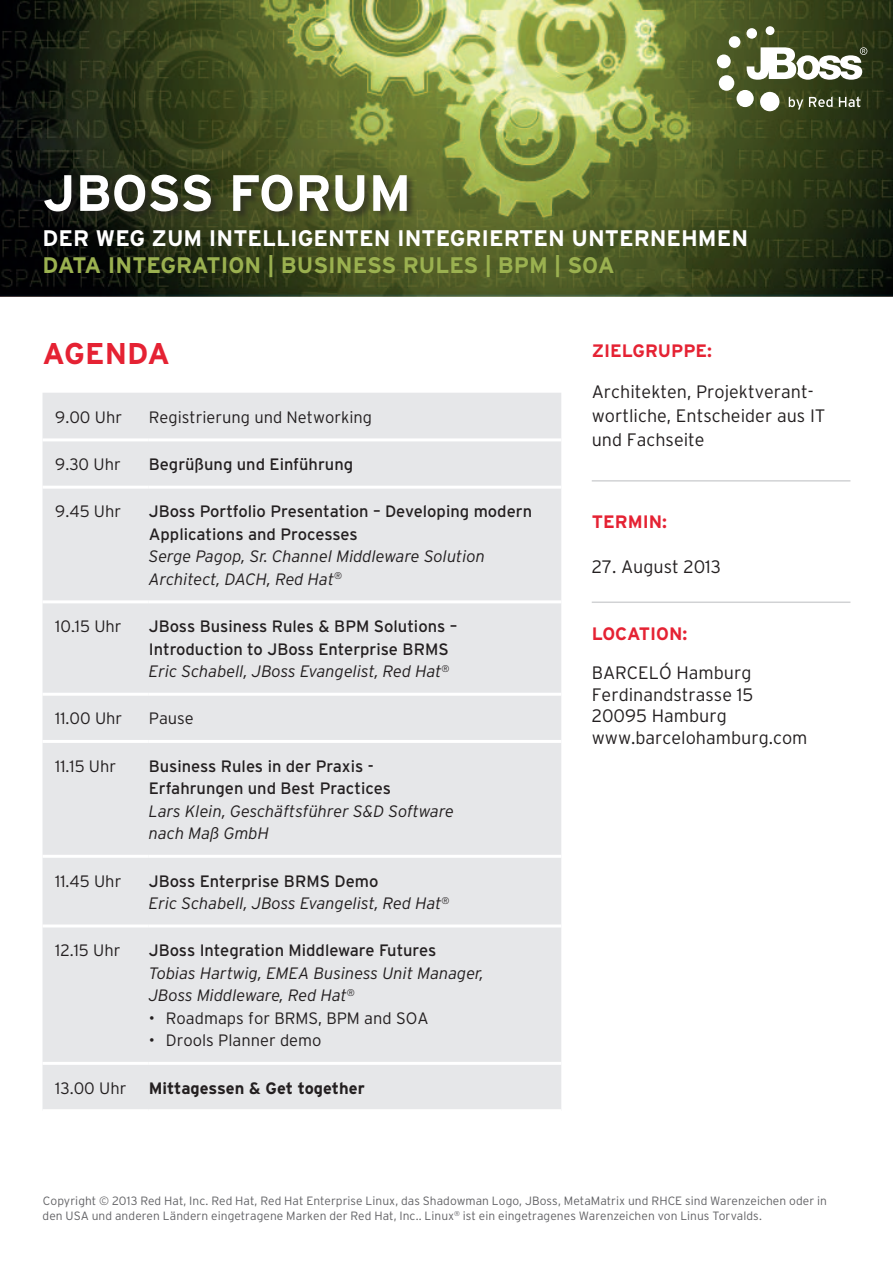
<style>
.page{position:relative;width:893px;height:1263px;background:#fff}
.page>*{position:absolute;margin:0;border:0;box-sizing:border-box;transform-origin:0 0}
.t1{font:700 51px "Interstate";letter-spacing:-.01em;color:#fff}
.t2{font:700 30px "Interstate";color:#e52233}
.t3{font:700 22.5px "Interstate";color:#fff}
.t4{font:700 22.5px "Interstate";color:#9bb150}
.t5{font:300 18px/21.6px "Interstate";color:#231f20}
.t6{font:700 18px "Interstate";color:#e52233}
.t7{font:16.5px/22.5px "Interstate";color:#231f20}
.t8{font:italic 300 16.5px/22.5px "Interstate";color:#231f20}
.t9{font:300 16.5px "Interstate";color:#231f20}
.t10{font:700 16.5px "Interstate";letter-spacing:-.005em;color:#231f20}
.t11{font:300 12px/15px "Interstate";letter-spacing:.005em;color:#636366}
.s1{font-weight:300;font-style:italic}
.s2{font-weight:400;font-style:normal}
</style>
<div class="page">
<img style="left:0;top:0;width:893px;height:296px">
<div style="left:45px;top:175px;width:371px;height:45px;background:#231f20;opacity:.5"></div>
<div style="left:43px;top:393px;width:518px;height:716px;background:#e6e7e9"></div>
<hr style="left:43px;top:438px;width:106px;height:3px;background:#fff">
<hr style="left:149px;top:438px;width:412px;height:3px;background:#fff">
<hr style="left:43px;top:486px;width:106px;height:3px;background:#fff">
<hr style="left:149px;top:486px;width:412px;height:3px;background:#fff">
<hr style="left:43px;top:600px;width:106px;height:3px;background:#fff">
<hr style="left:149px;top:600px;width:412px;height:3px;background:#fff">
<hr style="left:43px;top:693px;width:106px;height:3px;background:#fff">
<hr style="left:149px;top:693px;width:412px;height:3px;background:#fff">
<hr style="left:43px;top:740px;width:106px;height:3px;background:#fff">
<hr style="left:149px;top:740px;width:412px;height:3px;background:#fff">
<hr style="left:43px;top:855px;width:106px;height:3px;background:#fff">
<hr style="left:149px;top:855px;width:412px;height:3px;background:#fff">
<hr style="left:43px;top:924px;width:106px;height:3px;background:#fff">
<hr style="left:149px;top:924px;width:412px;height:3px;background:#fff">
<hr style="left:43px;top:1062px;width:106px;height:3px;background:#fff">
<hr style="left:149px;top:1062px;width:412px;height:3px;background:#fff">
<hr style="left:592px;top:480px;width:258px;height:2px;background:#d1d2d4">
<hr style="left:592px;top:601px;width:258px;height:2px;background:#d1d2d4">
<svg style="left:809px;top:96px;width:24px;height:11px"></svg>
<svg style="left:839px;top:96px;width:21px;height:11px"></svg>
<div style="left:760px;top:92px;width:19px;height:19px;background:#fff;border-radius:50%"></div>
<div style="left:736px;top:90px;width:18px;height:17px;background:#fff;border-radius:50%"></div>
<div style="left:719px;top:75px;width:15px;height:16px;background:#fff;border-radius:50%"></div>
<div style="left:717px;top:54px;width:14px;height:14px;background:#fff;border-radius:50%"></div>
<div style="left:729px;top:36px;width:11px;height:12px;background:#fff;border-radius:50%"></div>
<div style="left:746px;top:28px;width:11px;height:11px;background:#fff;border-radius:50%"></div>
<div style="left:766px;top:26px;width:8px;height:9px;background:#fff;border-radius:50%"></div>
<svg style="left:747px;top:47px;width:120px;height:33px"></svg>
<svg style="left:789px;top:96px;width:14px;height:14px"></svg>
<h1 class="t1" style="left:43px;top:164px;width:370px">JBOSS FORUM</h1>
<h3 class="t3" style="left:43px;top:225px;width:707px">DER WEG ZUM INTELLIGENTEN INTEGRIERTEN UNTERNEHMEN</h3>
<h3 class="t4" style="left:43px;top:252px;width:572px">DATA I NTEGRATION | BUSINESS RULES | BPM | SOA</h3>
<h2 class="t2" style="left:43px;top:337px;width:129px">AGENDA</h2>
<p class="t9" style="left:55px;top:408px;width:68px">9.00 Uhr</p>
<p class="t9" style="left:149px;top:408px;width:225px">Registrierung und Networking</p>
<p class="t9" style="left:55px;top:455px;width:67px">9.30 Uhr</p>
<p class="t7" style="left:149px;top:453px;width:206px">Begrüßung und Einführung</p>
<p class="t9" style="left:55px;top:502px;width:67px">9.45 Uhr</p>
<p class="t7" style="left:149px;top:500px;width:385px">JBoss Portfolio Presentation – Developing modern<br>Applications and Processes</p>
<p class="t8" style="left:149px;top:545px;width:338px">Serge Pagop, Sr. Channel Middleware Solution<br>Architect, DACH, Red Hat<sup>®</sup></p>
<p class="t9" style="left:55px;top:617px;width:68px">10.15 Uhr</p>
<p class="t7" style="left:149px;top:615px;width:310px">JBoss Business Rules &amp; BPM Solutions –<br>Introduction to JBoss Enterprise BRMS<br><span class="s1">Eric Schabell, JBoss Evangelist, Red Hat</span><sup>®</sup></p>
<p class="t9" style="left:55px;top:709px;width:68px">11.00 Uhr</p>
<p class="t9" style="left:149px;top:709px;width:47px">Pause</p>
<p class="t9" style="left:55px;top:756px;width:62px">11.15 Uhr</p>
<p class="t7" style="left:149px;top:754px;width:244px">Business Rules in der Praxis -<br>Erfahrungen und Best Practices</p>
<p class="t8" style="left:149px;top:799px;width:307px">Lars Klein, Geschäftsführer S&amp;D Software nach Maß GmbH</p>
<p class="t9" style="left:55px;top:871px;width:68px">11.45 Uhr</p>
<p class="t8" style="left:149px;top:869px;width:302px"><span class="s2">JBoss Enterprise BRMS Demo<br></span>Eric Schabell, JBoss Evangelist, Red Hat<sup>®</sup></p>
<p class="t9" style="left:55px;top:941px;width:67px">12.15 Uhr</p>
<p class="t7" style="left:149px;top:939px;width:289px">JBoss Integration Middleware Futures</p>
<p class="t8" style="left:149px;top:962px;width:337px">Tobias Hartwig, EMEA Business Unit Manager,<br>JBoss Middleware, Red Hat<sup>®</sup></p>
<p class="t9" style="left:149px;top:1009px;width:281px">• Roadmaps for BRMS, BPM and SOA</p>
<p class="t9" style="left:149px;top:1031px;width:174px">• Drools Planner demo</p>
<p class="t9" style="left:55px;top:1078px;width:73px">13.00 Uhr</p>
<p class="t10" style="left:149px;top:1079px;width:218px">M ITTAGESSEN &amp; GET TOGETHER</p>
<p class="t6" style="left:592px;top:340px;width:122px">ZIELGRUPPE:</p>
<p class="t5" style="left:592px;top:379px;width:235px;line-height:24px">Architekten, Projektverant&shy;wortliche, Entscheider aus IT und Fachseite</p>
<p class="t6" style="left:592px;top:511px;width:77px">TERMIN:</p>
<p class="t5" style="left:592px;top:556px;width:131px">27. August 2013</p>
<p class="t6" style="left:592px;top:624px;width:97px">LOCATION:</p>
<p class="t5" style="left:592px;top:662px;width:217px">BARCELÓ Hamburg<br>Ferdinandstrasse 15<br>20095 Hamburg www.barcelohamburg.com</p>
<p class="t11" style="left:43px;top:1193px;width:786px">Copyright © 2013 Red Hat, Inc. Red Hat, Red Hat Enterprise Linux, das Shadowman Logo, JBoss, MetaMatrix und RHCE sind Warenzeichen oder in den USA und anderen Ländern eingetragene Marken der Red Hat, Inc.. Linux<sup>®</sup> ist ein eingetragenes Warenzeichen von Linus Torvalds.</p>
</div>
